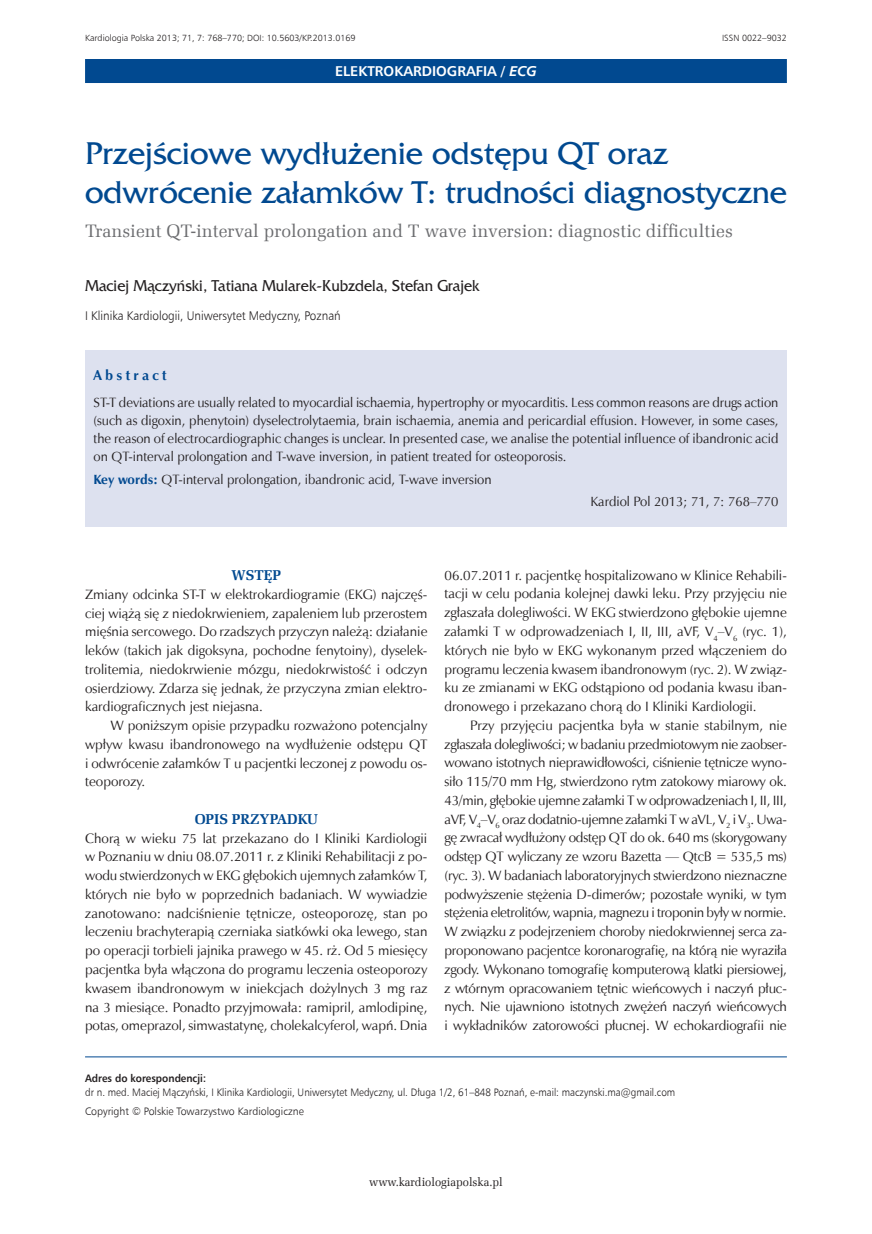
<style>
.page{position:relative;width:872px;height:1234px;background:#fff}
.page>*{position:absolute;margin:0;border:0;box-sizing:border-box;transform-origin:0 0}
._01_Tytul_pierwszy{font:33px/39px "France";letter-spacing:-.005em;color:#014990}
._02_Tytul_drugi{font:18px "Zapf Ellipt EU";color:#6c6d70}
._03_Autor{font:16.5px "France";color:#231f20;scale:.94 1}
.t1{font:700 14.25px "Humnst 777 EU";color:#fff}
._06_Srodtytul_1{font:700 14.25px "Zapf Ellipt EU";color:#014990}
._13_Streszczenie_sro{font:700 14.25px "Zapf Humnst EU";letter-spacing:.23em;color:#014990}
._09_Tekst_pierwszy_P{font:13.65px/18.8px "Zapf Humnst EU";color:#231f20;text-align:justify}
._09_Tekst_PL{font:13.65px/18.8px "Zapf Humnst EU";letter-spacing:-.005em;color:#231f20;text-align:justify}
._11_Streszczenie_ang{font:13.5px/18px "Zapf Humnst EU";color:#231f20;text-align:justify}
._11_Streszczenie_slo{font:13.5px "Zapf Humnst EU";color:#231f20}
._14_Streszczenie_Kar{font:13.5px "Zapf Humnst EU";color:#231f20}
._04_Praca{font:12.6px "Humnst 777 Lt EU";color:#231f20;scale:.93 1}
.t2{font:12px "Zapf Ellipt EU";color:#231f20;scale:.95 1}
._05_Adres_do_korespo{font:10.8px/14.2px "Humnst 777 Lt EU";color:#231f20;scale:.92 1}
._05_Adres_do_korespo-2{font:10.8px "Humnst 777 Lt EU";color:#231f20}
._30_Pagina_nad_paski{font:9px "Humnst 777 Lt EU";color:#231f20}
.s1{font-style:italic}
.s2{font-weight:700;color:#014990}
.s3{font-family:"Humnst 777 EU";font-weight:700}
</style>
<div class="page">
<div style="left:85px;top:59px;width:702px;height:24px;background:#014990"></div>
<div style="left:85px;top:350px;width:702px;height:176px;background:#dde1ef"></div>
<hr style="left:85px;top:1056px;width:702px;height:1px;background:#014990">
<p class="_30_Pagina_nad_paski" style="left:85px;top:33px;width:272px">Kardiologia Polska 2013; 71, 7: 768–770; DOI: 10.5603/KP.2013.0169</p>
<p class="_30_Pagina_nad_paski" style="left:722px;top:33px;width:66px">ISSN 0022–9032</p>
<p class="t1" style="left:335px;top:62px;width:203px">ELEKTROKARDIOGRAFIA / <span class="s1">ECG</span></p>
<p class="_01_Tytul_pierwszy" style="left:85px;top:134px;width:703px">Przejściowe wydłużenie odstępu QT oraz odwrócenie załamków T: trudności diagnostyczne</p>
<p class="_02_Tytul_drugi" style="left:85px;top:220px;width:649px">Transient QT-interval prolongation and T wave inversion: diagnostic difficulties</p>
<p class="_03_Autor" style="left:85px;top:276px;width:421px">Maciej Mączyński, Tatiana Mularek-Kubzdela, Stefan Grajek</p>
<p class="_04_Praca" style="left:85px;top:308px;width:276px">I Klinika Kardiologii, Uniwersytet Medyczny, Poznań</p>
<p class="_13_Streszczenie_sro" style="left:94px;top:366px;width:75px">Abstract</p>
<p class="_11_Streszczenie_ang" style="left:94px;top:394px;width:686px">ST-T deviations are usually related to myocardial ischaemia, hypertrophy or myocarditis. Less common reasons are drugs action (such as digoxin, phenytoin) dyselectrolytaemia, brain ischaemia, anemia and pericardial effusion. However, in some cases, the reason of electrocardiographic changes is unclear. In presented case, we analise the potential influence of ibandronic acid on QT-interval prolongation and T-wave inversion, in patient treated for osteoporosis.</p>
<p class="_11_Streszczenie_slo" style="left:94px;top:470px;width:400px"><span class="s2">Key words:</span> QT-interval prolongation, ibandronic acid, T-wave inversion</p>
<p class="_14_Streszczenie_Kar" style="left:590px;top:493px;width:189px">Kardiol Pol 2013; 71, 7: 768–770</p>
<p class="_06_Srodtytul_1" style="left:231px;top:566px;width:51px">WSTĘP</p>
<p class="_09_Tekst_pierwszy_P" style="left:85px;top:584px;width:344px">Zmiany odcinka ST-T w elektrokardiogramie (EKG) najczęś&shy;ciej wiążą się z niedokrwieniem, zapaleniem lub przerostem mięśnia sercowego. Do rzadszych przyczyn należą: działanie leków (takich jak digoksyna, pochodne fenytoiny), dyselek&shy;trolitemia, niedokrwienie mózgu, niedokrwistość i odczyn osierdziowy. Zdarza się jednak, że przyczyna zmian elektro&shy;kardiograficznych jest niejasna.</p>
<p class="_09_Tekst_PL" style="left:85px;top:716px;width:344px;text-indent:25px">W poniższym opisie przypadku rozważono potencjalny wpływ kwasu ibandronowego na wydłużenie odstępu QT i odwrócenie załamków T u pacjentki leczonej z powodu os&shy;teoporozy.</p>
<p class="_06_Srodtytul_1" style="left:195px;top:809px;width:125px">OPIS PRZYPADKU</p>
<p class="_09_Tekst_pierwszy_P" style="left:85px;top:828px;width:344px">Chorą w wieku 75 lat przekazano do I Kliniki Kardiologii w Poznaniu w dniu 08.07.2011 r. z Kliniki Rehabilitacji z po&shy;wodu stwierdzonych w EKG głębokich ujemnych załamków T, których nie było w poprzednich badaniach. W wywiadzie zanotowano: nadciśnienie tętnicze, osteoporozę, stan po leczeniu brachyterapią czerniaka siatkówki oka lewego, stan po operacji torbieli jajnika prawego w 45. rż. Od 5 miesięcy pacjentka była włączona do programu leczenia osteoporozy kwasem ibandronowym w iniekcjach dożylnych 3 mg raz na 3 miesiące. Ponadto przyjmowała: ramipril, amlodipinę, potas, omeprazol, simwastatynę, cholekalcyferol, wapń. Dnia</p>
<p class="_09_Tekst_pierwszy_P" style="left:444px;top:565px;width:344px">06.07.2011 r. pacjentkę hospitalizowano w Klinice Rehabili&shy;tacji w celu podania kolejnej dawki leku. Przy przyjęciu nie zgłaszała dolegliwości. W EKG stwierdzono głębokie ujemne załamki T w odprowadzeniach I, II, III, aVF, V<sub>4</sub>–V<sub>6</sub> (ryc. 1), których nie było w EKG wykonanym przed włączeniem do programu leczenia kwasem ibandronowym (ryc. 2). W związ&shy;ku ze zmianami w EKG odstąpiono od podania kwasu iban&shy;dronowego i przekazano chorą do I Kliniki Kardiologii.</p>
<p class="_09_Tekst_PL" style="left:444px;top:715px;width:344px;text-indent:26px">Przy przyjęciu pacjentka była w stanie stabilnym, nie zgłaszała dolegliwości; w badaniu przedmiotowym nie zaobser&shy;wowano istotnych nieprawidłowości, ciśnienie tętnicze wyno&shy;siło 115/70 mm Hg, stwierdzono rytm zatokowy miarowy ok.<br>43/min, głębokie ujemne załamki T w odprowadzeniach I, II, III, aVF, V<sub>4</sub>–V<sub>6</sub> oraz dodatnio-ujemne załamki T w aVL, V<sub>2</sub> i V<sub>3</sub>. Uwa&shy;gę zwracał wydłużony odstęp QT do ok. 640 ms (skorygowany odstęp QT wyliczany ze wzoru Bazetta — QtcB = 535,5 ms) (ryc. 3). W badaniach laboratoryjnych stwierdzono nieznaczne podwyższenie stężenia D-dimerów; pozostałe wyniki, w tym stężenia eletrolitów, wapnia, magnezu i troponin były w normie.<br>W związku z podejrzeniem choroby niedokrwiennej serca za&shy;proponowano pacjentce koronarografię, na którą nie wyraziła zgody. Wykonano tomografię komputerową klatki piersiowej, z wtórnym opracowaniem tętnic wieńcowych i naczyń płuc&shy;nych. Nie ujawniono istotnych zwężeń naczyń wieńcowych i wykładników zatorowości płucnej. W echokardiografii nie</p>
<p class="_05_Adres_do_korespo" style="left:85px;top:1070px;width:643px"><span class="s3">Adres do korespondencji:<br></span>dr n. med. Maciej Mączyński, I Klinika Kardiologii, Uniwersytet Medyczny, ul. Długa 1/2, 61–848 Poznań, e-mail: maczynski.ma@gmail.com</p>
<p class="_05_Adres_do_korespo-2" style="left:85px;top:1104px;width:220px">Copyright © Polskie Towarzystwo Kardiologiczne</p>
<p class="t2" style="left:369px;top:1174px;width:142px">www.kardiologiapolska.pl</p>
</div>
